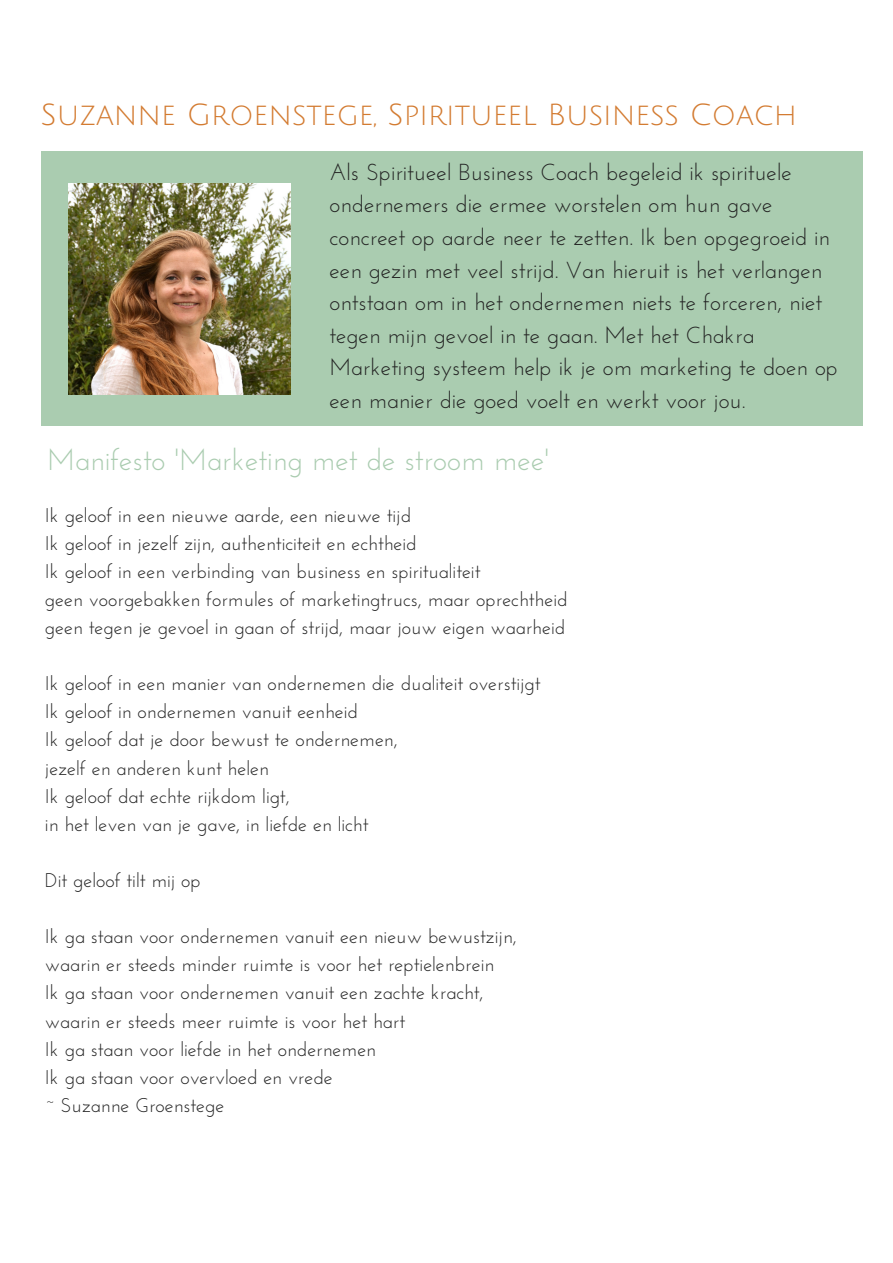
<style>
.page{position:relative;width:893px;height:1263px;background:#fff}
.page>*{position:absolute;margin:0;border:0;box-sizing:border-box;transform-origin:0 0}
.t1{font:29.7px "Julius Sans One";color:#d37b31}
.t2{font:29.7px "Josefin Sans";color:#aaccb0}
.t3{font:23.1px/32.5px "Josefin Sans";color:#222}
.t4{font:19.8px/28px "Josefin Sans";color:#222}
</style>
<div class="page">
<div style="left:41px;top:152px;width:821px;height:274px;background:#aaccb0"></div>
<img style="left:69px;top:183px;width:221px;height:211px">
<h1 class="t1" style="left:40px;top:99px;width:758px">Suzanne Groenstege, Spiritueel Business Coach</h1>
<p class="t3" style="left:329px;top:158px;width:510px">Als Spiritueel Business Coach begeleid ik spirituele ondernemers die ermee worstelen om hun gave concreet op aarde neer te zetten. Ik ben opgegroeid in een gezin met veel strijd. Van hieruit is het verlangen ontstaan om in het ondernemen niets te forceren, niet tegen mijn gevoel in te gaan. Met het Chakra Marketing systeem help ik je om marketing te doen op een manier die goed voelt en werkt voor jou.</p>
<h1 class="t2" style="left:47px;top:447px;width:503px">Manifesto 'Marketing met de stroom mee'</h1>
<p class="t4" style="left:45px;top:502px;width:524px">Ik geloof in een nieuwe aarde, een nieuwe tijd<br>Ik geloof in jezelf zijn, authenticiteit en echtheid<br>Ik geloof in een verbinding van business en spiritualiteit<br>geen voorgebakken formules of marketingtrucs, maar oprechtheid geen tegen je gevoel in gaan of strijd, maar jouw eigen waarheid</p>
<p class="t4" style="left:45px;top:671px;width:497px">Ik geloof in een manier van ondernemen die dualiteit overstijgt Ik geloof in ondernemen vanuit eenheid<br>Ik geloof dat je door bewust te ondernemen,<br>jezelf en anderen kunt helen<br>Ik geloof dat echte rijkdom ligt,<br>in het leven van je gave, in liefde en licht</p>
<p class="t4" style="left:45px;top:868px;width:157px">Dit geloof tilt mij op</p>
<p class="t4" style="left:45px;top:924px;width:473px">Ik ga staan voor ondernemen vanuit een nieuw bewustzijn, waarin er steeds minder ruimte is voor het reptielenbrein<br>Ik ga staan voor ondernemen vanuit een zachte kracht, waarin er steeds meer ruimte is voor het hart<br>Ik ga staan voor liefde in het ondernemen<br>Ik ga staan voor overvloed en vrede<br>~ Suzanne Groenstege</p>
</div>
